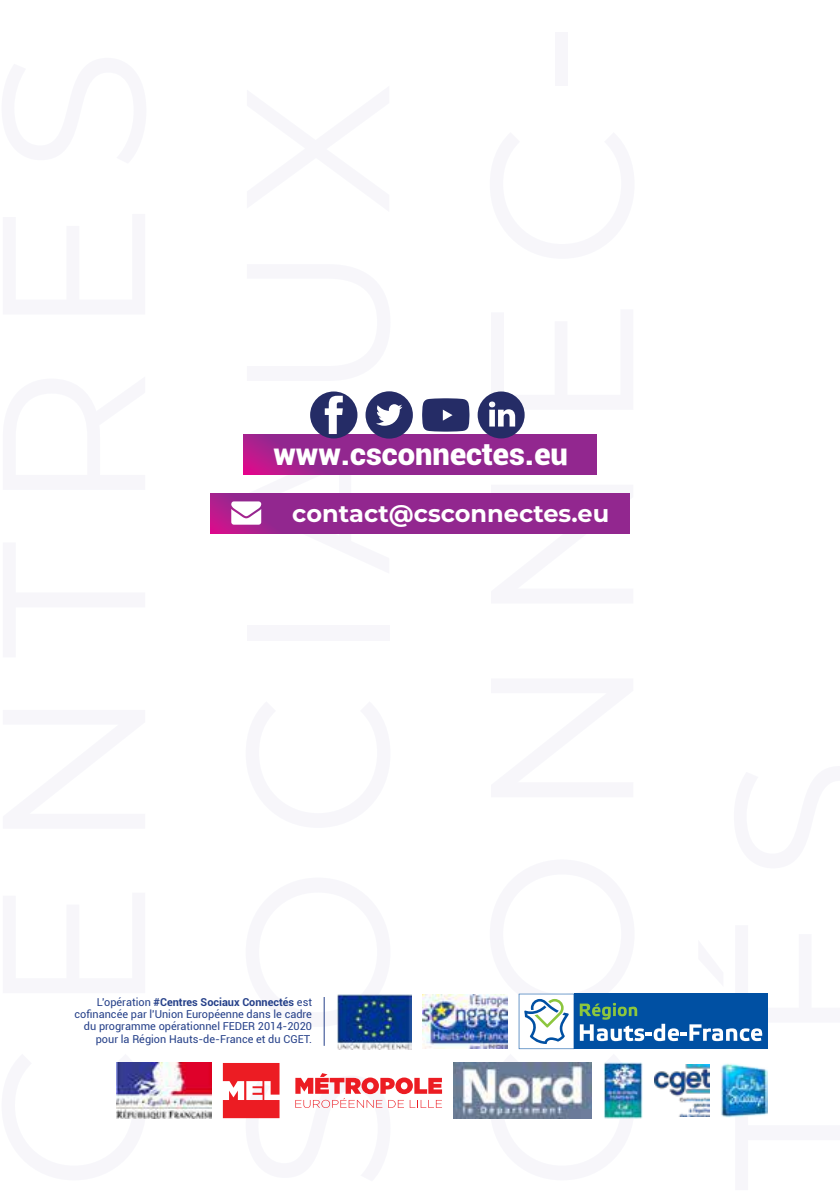
<style>
.page{position:relative;width:840px;height:1191px;background:#fff}
.page>*{position:absolute;margin:0;border:0;box-sizing:border-box;transform-origin:0 0}
.t1{font:900 31px "Roboto";color:#fff}
.t2{font:700 24px "Montserrat";color:#fff}
.t3{font:11px/12.2px "Roboto";color:#254089;text-align:right}
.s1{font-weight:700}
</style>
<div class="page">
<svg style="left:295px;top:1073px;width:147px;height:35px"></svg>
<svg style="left:223px;top:1063px;width:56px;height:55px"></svg>
<img style="left:604px;top:1063px;width:38px;height:55px">
<img style="left:453px;top:1063px;width:138px;height:55px">
<img style="left:116px;top:1062px;width:95px;height:56px">
<img style="left:654px;top:1064px;width:55px;height:52px">
<img style="left:422px;top:994px;width:85px;height:54px">
<img style="left:337px;top:994px;width:74px;height:55px">
<hr style="left:323px;top:997px;width:1px;height:48px;background:#254089">
<div style="left:573px;top:993px;width:194px;height:56px;background:#0050a3"></div>
<svg style="left:518px;top:993px;width:244px;height:56px"></svg>
<svg style="left:243px;top:434px;width:353px;height:40px;background:#96258e"></svg>
<svg style="left:210px;top:493px;width:419px;height:40px;background:#94268f"></svg>
<svg style="left:422px;top:398px;width:47px;height:33px;background:#383f73"></svg>
<svg style="left:365px;top:391px;width:47px;height:47px"></svg>
<svg style="left:310px;top:391px;width:47px;height:47px"></svg>
<svg style="left:477px;top:391px;width:47px;height:47px"></svg>
<svg style="left:231px;top:501px;width:30px;height:23px"></svg>
<img style="left:720px;top:1063px;width:47px;height:54px">
<h1 class="t1" style="left:273px;top:432px;width:296px">www.csconnectes.eu</h1>
<h2 class="t2" style="left:292px;top:496px;width:318px">contact@csconnectes.eu</h2>
<p class="t3" style="left:74px;top:995px;width:239px">L'opération <span class="s1">#Centres Sociaux Connectés</span> est cofinancée par l'Union Européenne dans le cadre du programme opérationnel FEDER 2014-2020 pour la Région Hauts-de-France et du CGET.</p>
</div>
